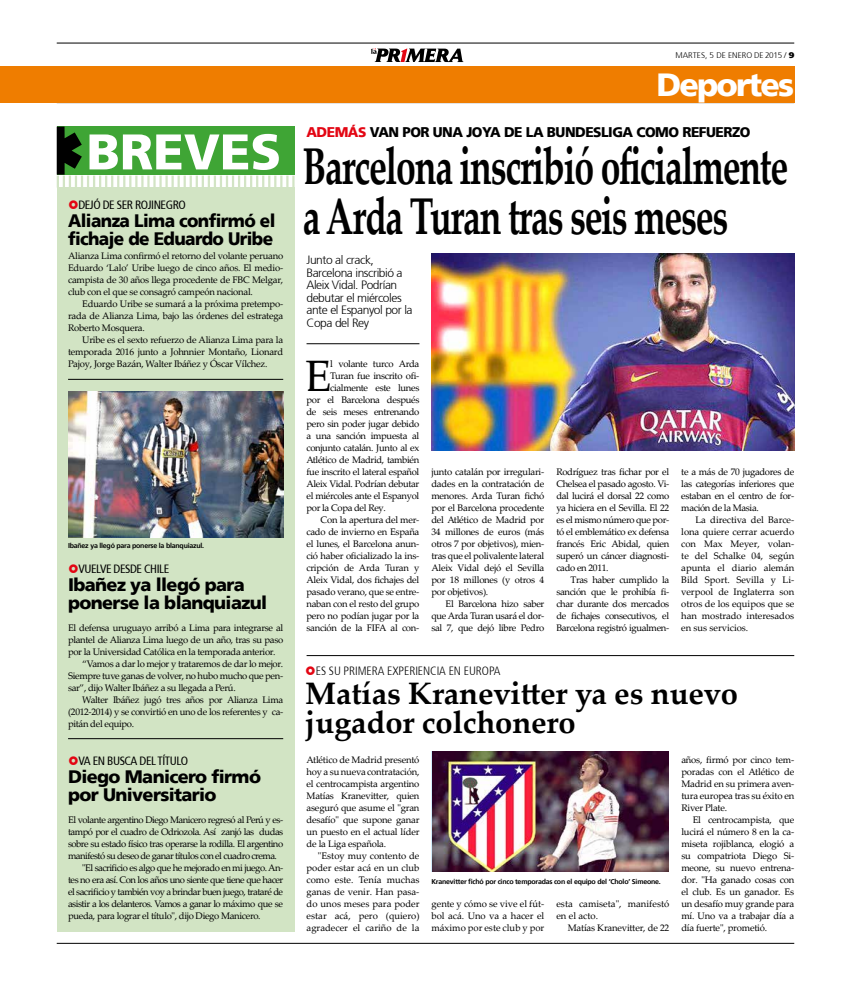
<style>
.page{position:relative;width:851px;height:993px;background:#fff}
.page>*{position:absolute;margin:0;border:0;box-sizing:border-box;transform-origin:0 0}
.t1{font:700 51.7px/50.6px "Palatino Linotype";letter-spacing:-.035em;color:#000;scale:.69 1}
.t2{font:900 50px "Frutiger 75";color:#fff}
.t3{font:44px "Palatino Linotype";color:#000}
.t4{font:900 32px "Frutiger 75";letter-spacing:-.06em;color:#fff}
.t5{font:700 31px/29px "Palatino Linotype";letter-spacing:-.005em;color:#000}
.t6{font:900 18px/18px "Frutiger 75";letter-spacing:-.035em;color:#000}
.t7{font:900 18px/18px "Frutiger 75";letter-spacing:-.035em;color:#000;scale:.95 1}
.t8{font:900 14px "Frutiger 75";letter-spacing:-.035em;color:#000}
.t9{font:300 12px/12.5px "Frutiger 45";letter-spacing:-.035em;color:#000}
.t10{font:condensed 12px "Frutiger 57";letter-spacing:-.035em;color:#000}
.t11{font:300 condensed 12px "Frutiger 47";letter-spacing:-.005em;color:#000}
.t12{font:9.5px/12px "Palatino Linotype";letter-spacing:-.035em;color:#000;text-align:justify}
.t13{font:9.5px "Palatino Linotype";letter-spacing:-.055em;color:#000}
.t14{font:9.5px/12px "Palatino Linotype";color:#000}
.t15{font:300 8.2px "Frutiger 45";color:#000}
.t16{font:700 7px "Frutiger 65";letter-spacing:-.03em;color:#000}
.s1{font-family:"Frutiger";font-weight:900}
.s2{color:#e30613}
</style>
<div class="page">
<hr style="left:57px;top:43px;width:737px;height:1px;background:#000">
<svg style="left:371px;top:48px;width:92px;height:14px"></svg>
<hr style="left:57px;top:942px;width:737px;height:1px;background:#000">
<div style="left:0;top:67px;width:794px;height:36px;background:#ef7d00"></div>
<div style="left:57px;top:187px;width:237px;height:744px;background:#d2e4c4"></div>
<svg style="left:57px;top:126px;width:237px;height:61px;background:#5eab56"></svg>
<hr style="left:68px;top:379px;width:215px;height:1px;background:#000">
<hr style="left:68px;top:738px;width:215px;height:1px;background:#000">
<img style="left:68px;top:391px;width:215px;height:146px">
<hr style="left:306px;top:655px;width:488px;height:1px;background:#000">
<hr style="left:306px;top:343px;width:113px;height:1px;background:#000">
<img style="left:432px;top:751px;width:236px;height:120px">
<img style="left:431px;top:254px;width:363px;height:197px">
<h2 class="t2" style="left:86px;top:122px;width:196px">BREVES</h2>
<p class="t10" style="left:78px;top:198px;width:109px">DEJÓ DE SER ROJINEGRO</p>
<h3 class="t7" style="left:68px;top:212px;width:220px">Alianza Lima confirmó el fichaje de Eduardo Uribe</h3>
<p class="t12" style="left:68px;top:249px;width:216px">Alianza Lima confirmó el retorno del volante peruano Eduardo ‘Lalo’ Uribe luego de cinco años. El medio&shy;campista de 30 años llega procedente de FBC Melgar, club con el que se consagró campeón nacional.</p>
<p class="t12" style="left:68px;top:297px;width:217px;text-indent:14px">Eduardo Uribe se sumará a la próxima pretempo&shy;rada de Alianza Lima, bajo las órdenes del estratega Roberto Mosquera.</p>
<p class="t12" style="left:68px;top:333px;width:217px;text-indent:14px">Uribe es el sexto refuerzo de Alianza Lima para la temporada 2016 junto a Johnnier Montaño, Lionard Pajoy, Jorge Bazán, Walter Ibáñez y Óscar Vílchez.</p>
<p class="t16" style="left:68px;top:541px;width:138px">Ibañez ya llegó para ponerse la blanquiazul.</p>
<p class="t10" style="left:78px;top:561px;width:92px">VUELVE DESDE CHILE</p>
<h3 class="t6" style="left:68px;top:575px;width:200px">Ibañez ya llegó para ponerse la blanquiazul</h3>
<p class="t12" style="left:68px;top:621px;width:216px">El defensa uruguayo arribó a Lima para integrarse al</p>
<p class="t12" style="left:68px;top:633px;width:217px">plantel de Alianza Lima luego de un año, tras su paso</p>
<p class="t12" style="left:68px;top:645px;width:209px">por la Universidad Católica en la temporada anterior.</p>
<p class="t12" style="left:82px;top:657px;width:202px">“Vamos a dar lo mejor y trataremos de dar lo mejor.</p>
<p class="t12" style="left:68px;top:669px;width:216px">Siempre tuve ganas de volver, no hubo mucho que pen-</p>
<p class="t12" style="left:68px;top:681px;width:169px">sar”, dijo Walter Ibáñez a su llegada a Perú.</p>
<p class="t12" style="left:82px;top:693px;width:202px">Walter Ibáñez jugó tres años por Alianza Lima</p>
<p class="t12" style="left:68px;top:705px;width:217px">(2012-2014) y se convirtió en uno de los referentes y ca-</p>
<p class="t12" style="left:68px;top:717px;width:68px">pitán del equipo.</p>
<p class="t10" style="left:78px;top:753px;width:111px">VA EN BUSCA DEL TÍTULO</p>
<h3 class="t6" style="left:68px;top:767px;width:194px">Diego Manicero firmó por Universitario</h3>
<p class="t13" style="left:68px;top:813px;width:217px">El volante argentino Diego Manicero regresó al Perú y es-</p>
<p class="t13" style="left:68px;top:825px;width:217px">tampó por el cuadro de Odriozola. Así zanjó las dudas</p>
<p class="t13" style="left:68px;top:837px;width:216px">sobre su estado físico tras operarse la rodilla. El argentino</p>
<p class="t13" style="left:68px;top:849px;width:210px">manifestó su deseo de ganar títulos con el cuadro crema.</p>
<p class="t13" style="left:82px;top:861px;width:202px">"El sacrificio es algo que he mejorado en mi juego. An-</p>
<p class="t13" style="left:68px;top:873px;width:217px">tes no era así. Con los años uno siente que tiene que hacer</p>
<p class="t13" style="left:68px;top:885px;width:216px">el sacrificio y también voy a brindar buen juego, trataré de</p>
<p class="t13" style="left:68px;top:897px;width:216px">asistir a los delanteros. Vamos a ganar lo máximo que se</p>
<p class="t12" style="left:68px;top:909px;width:194px">pueda, para lograr el título", dijo Diego Manicero.</p>
<p class="t15" style="left:675px;top:50px;width:120px">MARTES, 5 DE ENERO DE 2015 / <span class="s1">9</span></p>
<h3 class="t4" style="left:656px;top:66px;width:139px">Deportes</h3>
<h3 class="t8" style="left:306px;top:124px;width:445px"><span class="s2">ADEMÁS</span> VAN POR UNA JOYA DE LA BUNDESLIGA COMO REFUERZO</h3>
<h1 class="t1" style="left:303px;top:139px;width:705px">Barcelona inscribió oficialmente a Arda Turan tras seis meses</h1>
<p class="t9" style="left:306px;top:254px;width:108px">Junto al crack,<br>Barcelona inscribió a<br>Aleix Vidal. Podrían debutar el miércoles ante el Espanyol por la<br>Copa del Rey</p>
<h3 class="t3" style="left:305px;top:344px;width:28px">E</h3>
<p class="t12" style="left:330px;top:357px;width:91px">l volante turco Arda</p>
<p class="t12" style="left:330px;top:369px;width:91px">Turan fue inscrito ofi-</p>
<p class="t12" style="left:330px;top:381px;width:91px">cialmente este lunes</p>
<p class="t12" style="left:306px;top:393px;width:114px">por el Barcelona después</p>
<p class="t12" style="left:306px;top:405px;width:114px">de seis meses entrenando</p>
<p class="t12" style="left:306px;top:417px;width:114px">pero sin poder jugar debido</p>
<p class="t12" style="left:306px;top:429px;width:114px">a una sanción impuesta al</p>
<p class="t12" style="left:306px;top:441px;width:114px">conjunto catalán. Junto al ex</p>
<p class="t12" style="left:306px;top:453px;width:114px">Atlético de Madrid, también</p>
<p class="t12" style="left:306px;top:465px;width:114px">fue inscrito el lateral español</p>
<p class="t12" style="left:306px;top:477px;width:114px">Aleix Vidal. Podrían debutar</p>
<p class="t12" style="left:306px;top:489px;width:114px">el miércoles ante el Espanyol</p>
<p class="t12" style="left:306px;top:501px;width:81px">por la Copa del Rey.</p>
<p class="t12" style="left:320px;top:513px;width:100px">Con la apertura del mer-</p>
<p class="t12" style="left:306px;top:525px;width:114px">cado de invierno en España</p>
<p class="t12" style="left:306px;top:537px;width:114px">el lunes, el Barcelona anun-</p>
<p class="t12" style="left:306px;top:549px;width:114px">ció haber oficializado la ins-</p>
<p class="t12" style="left:306px;top:561px;width:114px">cripción de Arda Turan y</p>
<p class="t12" style="left:306px;top:573px;width:114px">Aleix Vidal, dos fichajes del</p>
<p class="t12" style="left:306px;top:585px;width:114px">pasado verano, que se entre-</p>
<p class="t12" style="left:306px;top:597px;width:114px">naban con el resto del grupo</p>
<p class="t12" style="left:306px;top:609px;width:114px">pero no podían jugar por la</p>
<p class="t12" style="left:306px;top:621px;width:114px">sanción de la FIFA al con-</p>
<p class="t12" style="left:431px;top:465px;width:114px">junto catalán por irregulari&shy;dades en la contratación de menores. Arda Turan fichó por el Barcelona procedente del Atlético de Madrid por 34 millones de euros (más otros 7 por objetivos), mien&shy;tras que el polivalente lateral Aleix Vidal dejó el Sevilla por 18 millones (y otros 4 por objetivos).</p>
<p class="t12" style="left:431px;top:597px;width:114px;text-indent:14px">El Barcelona hizo saber que Arda Turan usará el dor&shy;sal 7, que dejó libre Pedro</p>
<p class="t12" style="left:556px;top:465px;width:114px">Rodríguez tras fichar por el Chelsea el pasado agosto. Vi&shy;dal lucirá el dorsal 22 como ya hiciera en el Sevilla. El 22 es el mismo número que por&shy;tó el emblemático ex defensa francés Eric Abidal, quien superó un cáncer diagnosti&shy;cado en 2011.</p>
<p class="t12" style="left:556px;top:573px;width:114px;text-indent:14px">Tras haber cumplido la sanción que le prohibía fi&shy;char durante dos mercados de fichajes consecutivos, el Barcelona registró igualmen-</p>
<p class="t12" style="left:681px;top:465px;width:114px">te a más de 70 jugadores de las categorías inferiores que estaban en el centro de for&shy;mación de la Masia.</p>
<p class="t12" style="left:681px;top:513px;width:114px;text-indent:14px">La directiva del Barce&shy;lona quiere cerrar acuerdo con Max Meyer, volan&shy;te del Schalke 04, según apunta el diario alemán Bild Sport. Sevilla y Li&shy;verpool de Inglaterra son otros de los equipos que se han mostrado interesados en sus servicios.</p>
<p class="t11" style="left:316px;top:663px;width:186px">ES SU PRIMERA EXPERIENCIA EN EUROPA</p>
<h3 class="t5" style="left:305px;top:677px;width:434px">Matías Kranevitter ya es nuevo jugador colchonero</h3>
<p class="t12" style="left:306px;top:753px;width:114px">Atlético de Madrid presentó hoy a su nueva contratación, el centrocampista argentino Matías Kranevitter, quien aseguró que asume el "gran desafío" que supone ganar un puesto en el actual líder de la Liga española.</p>
<p class="t12" style="left:306px;top:849px;width:114px;text-indent:11px">"Estoy muy contento de poder estar acá en un club como este. Tenía muchas ganas de venir. Han pasa&shy;do unos meses para poder estar acá, pero (quiero) agradecer el cariño de la</p>
<p class="t16" style="left:431px;top:876px;width:231px">Kranevitter fichó por cinco temporadas con el equipo del ‘Cholo’ Simeone.</p>
<p class="t12" style="left:431px;top:897px;width:114px">gente y cómo se vive el fút&shy;bol acá. Uno va a hacer el máximo por este club y por</p>
<p class="t14" style="left:556px;top:897px;width:114px">esta camiseta", manifestó en el acto.</p>
<p class="t12" style="left:567px;top:921px;width:103px">Matías Kranevitter, de 22</p>
<p class="t12" style="left:681px;top:753px;width:114px">años, firmó por cinco tem&shy;poradas con el Atlético de Madrid en su primera aven&shy;tura europea tras su éxito en River Plate.</p>
<p class="t12" style="left:681px;top:813px;width:114px;text-indent:11px">El centrocampista, que lucirá el número 8 en la ca&shy;miseta rojiblanca, elogió a su compatriota Diego Si&shy;meone, su nuevo entrena&shy;dor. "Ha ganado cosas con el club. Es un ganador. Es un desafío muy grande para mí. Uno va a trabajar día a día fuerte", prometió.</p>
</div>
